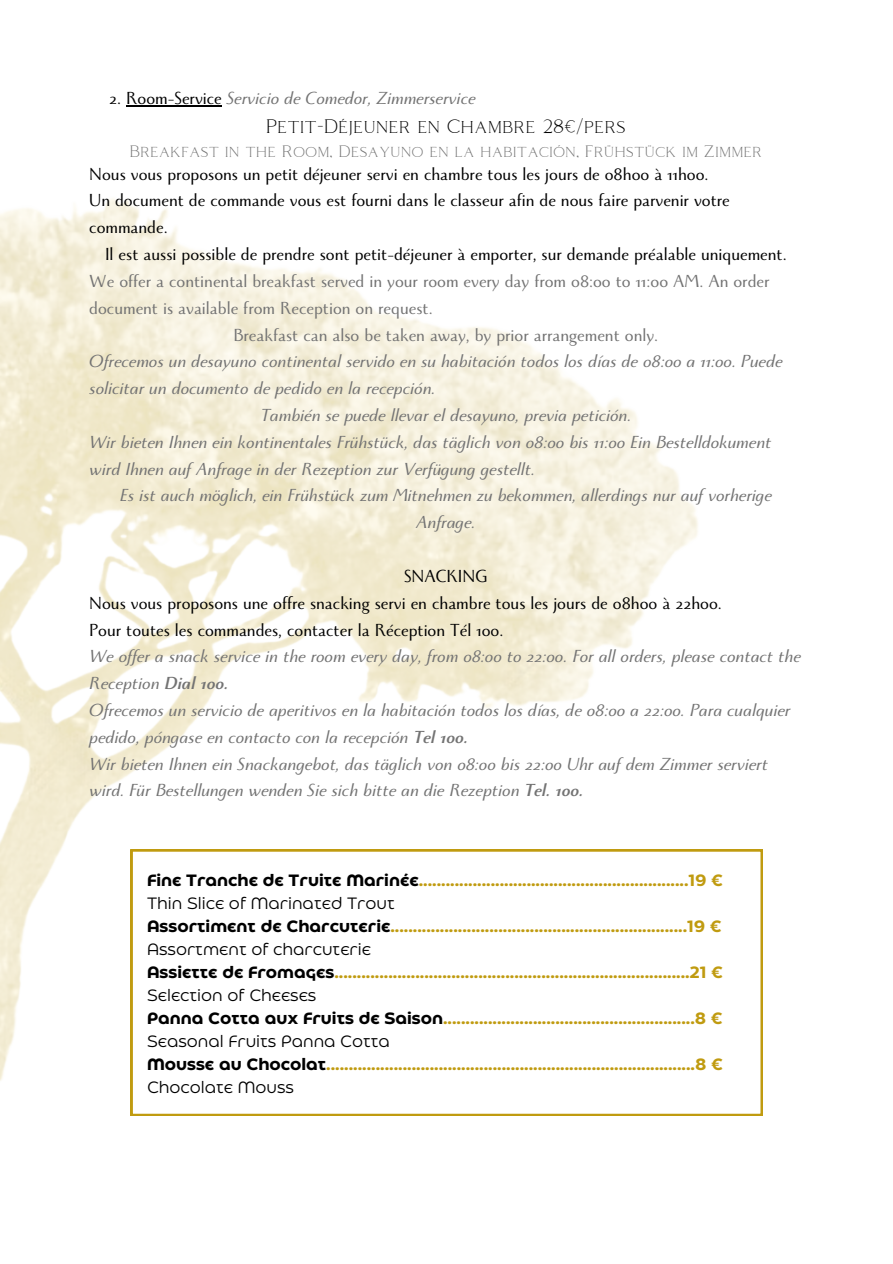
<style>
.page{position:relative;width:893px;height:1264px;background:#fff}
.page>*{position:absolute;margin:0;border:0;box-sizing:border-box;transform-origin:0 0}
.t1{font:italic 19.5px/26.8px "Monterchi";color:#737373}
.t2{font:19.5px/26.8px "Monterchi";color:#000}
.t3{font:19.5px/26.8px "Monterchi";color:#737373}
.t4{font:19.5px "Coldiac";color:#000}
.t5{font:16.5px "Coldiac";color:#737373}
.t6{font:700 16.35px "Eastman Roman Alt";color:#c09b10}
.t7{font:16.35px "Eastman Roman Alt";color:#000}
.s1{font-style:normal;color:#000}
.s2{font-weight:700}
.s3{color:#000}
</style>
<div class="page">
<img style="left:0;top:199px;width:763px;height:917px">
<hr style="left:126px;top:105px;width:96px;height:2px;background:#000">
<svg style="left:131px;top:849px;width:631px;height:266px"></svg>
<p class="t1" style="left:109px;top:87px;width:367px"><span class="s1">2. Room-Service</span> Servicio de Comedor, Zimmerservice</p>
<p class="t4" style="left:266px;top:116px;width:361px">Petit-Déjeuner en Chambre 28€/pers</p>
<p class="t5" style="left:129px;top:142px;width:634px">Breakfast in the Room, Desayuno en la habitación, Frühstück im Zimmer</p>
<p class="t2" style="left:89px;top:163px;width:620px">Nous vous proposons un petit déjeuner servi en chambre tous les jours de 08h00 à 11h00.</p>
<p class="t2" style="left:89px;top:190px;width:642px">Un document de commande vous est fourni dans le classeur afin de nous faire parvenir votre commande.</p>
<p class="t2" style="left:105px;top:244px;width:683px">Il est aussi possible de prendre sont petit-déjeuner à emporter, sur demande préalable uniquement.</p>
<p class="t3" style="left:89px;top:270px;width:681px">We offer a continental breakfast served in your room every day from 08:00 to 11:00 AM. An order document is available from Reception on request.</p>
<p class="t3" style="left:233px;top:324px;width:426px">Breakfast can also be taken away, by prior arrangement only.</p>
<p class="t1" style="left:89px;top:351px;width:694px">Ofrecemos un desayuno continental servido en su habitación todos los días de 08:00 a 11:00. Puede solicitar un documento de pedido en la recepción.</p>
<p class="t1" style="left:260px;top:404px;width:372px">También se puede llevar el desayuno, previa petición.</p>
<p class="t1" style="left:89px;top:431px;width:683px">Wir bieten Ihnen ein kontinentales Frühstück, das täglich von 08:00 bis 11:00 Ein Bestelldokument wird Ihnen auf Anfrage in der Rezeption zur Verfügung gestellt.</p>
<p class="t1" style="left:120px;top:485px;width:653px;text-align:center">Es ist auch möglich, ein Frühstück zum Mitnehmen zu bekommen, allerdings nur auf vorherige<br>Anfrage.</p>
<p class="t2" style="left:404px;top:565px;width:85px">SNACKING</p>
<p class="t2" style="left:89px;top:592px;width:634px">Nous vous proposons une offre snacking servi en chambre tous les jours de 08h00 à 22h00.</p>
<p class="t2" style="left:89px;top:619px;width:415px">Pour toutes les commandes, contacter la Réception Tél 100.</p>
<p class="t1" style="left:89px;top:646px;width:713px">We of er a snack service in the room every day, from 08:00 to 22:00. For all orders, please contact the<br>Reception <span class="s2">Dial 100.</span></p>
<p class="t1" style="left:89px;top:699px;width:702px">Ofrecemos un servicio de aperitivos en la habitación todos los días, de 08:00 a 22:00. Para cualquier pedido, póngase en contacto con la recepción <span class="s2">Tel 100.</span></p>
<p class="t1" style="left:89px;top:753px;width:680px">Wir bieten Ihnen ein Snackangebot, das täglich von 08:00 bis 22:00 Uhr auf dem Zimmer serviert wird. Für Bestellungen wenden Sie sich bitte an die Rezeption <span class="s2">Tel. 100.</span></p>
<p class="t6" style="left:147px;top:874px;width:577px"><span class="s3">Fine Tranche de Truite Marinée</span>............................................................19 €</p>
<p class="t7" style="left:147px;top:896px;width:249px">Thin Slice of Marinated Trout</p>
<p class="t6" style="left:147px;top:920px;width:576px"><span class="s3">Assortiment de Charcuterie</span>..................................................................19 €</p>
<p class="t7" style="left:147px;top:942px;width:225px">Assortment of charcuterie</p>
<p class="t6" style="left:147px;top:966px;width:577px"><span class="s3">Assiette de Fromages</span>...............................................................................21 €</p>
<p class="t7" style="left:147px;top:988px;width:171px">Selection of Cheeses</p>
<p class="t6" style="left:147px;top:1012px;width:577px"><span class="s3">Panna Cotta aux Fruits de Saison</span>........................................................8 €</p>
<p class="t7" style="left:147px;top:1034px;width:244px">Seasonal Fruits Panna Cotta</p>
<p class="t6" style="left:147px;top:1058px;width:577px"><span class="s3">Mousse au Chocolat</span>..................................................................................8 €</p>
<p class="t7" style="left:147px;top:1080px;width:148px">Chocolate Mouss</p>
</div>
